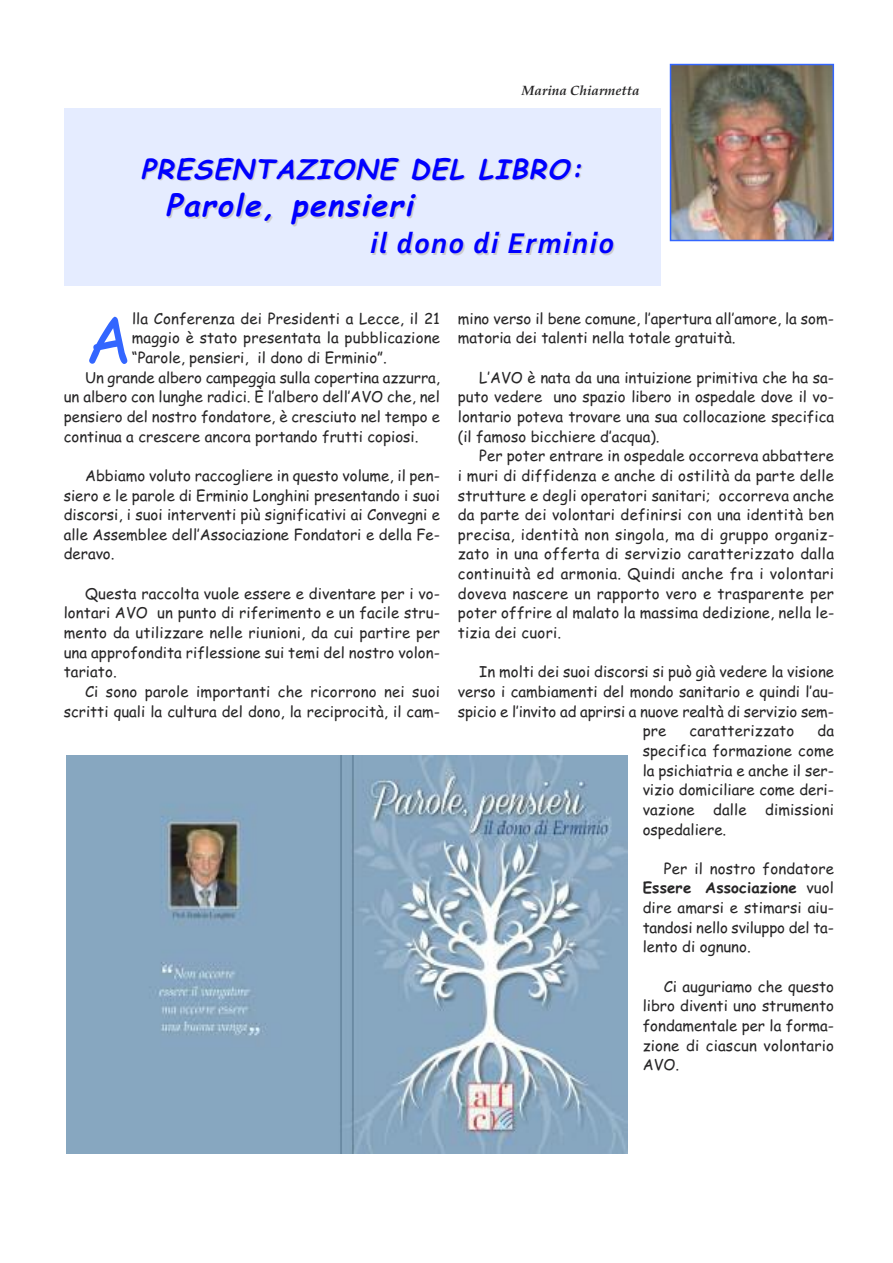
<style>
.page{position:relative;width:893px;height:1263px;background:#fff}
.page>*{position:absolute;margin:0;border:0;box-sizing:border-box;transform-origin:0 0}
.t1{font:64.05px "Comic Sans MS";color:#36f}
.t2{font:italic 700 30px "Comic Sans MS";color:#00f}
.t3{font:italic 700 30px "Corbel";letter-spacing:.05em;color:#00f}
.t4{font:italic 700 27px "Comic Sans MS";color:#00f}
.t5{font:15px/19.6px "Comic Sans MS";color:#272627;text-align:justify}
.t6{font:italic 700 13.5px "Book Antiqua";color:#272627}
.s1{font-weight:700}
</style>
<div class="page">
<div style="left:64px;top:109px;width:596px;height:177px;background:#e5ecff"></div>
<img style="left:673px;top:67px;width:158px;height:171px">
<div style="left:670px;top:64px;width:164px;height:177px;border:2px solid #36f"></div>
<img style="left:67px;top:756px;width:561px;height:398px">
<p class="t6" style="left:522px;top:83px;width:119px">Marina Chiarmetta</p>
<h3 class="t4" style="left:141px;top:154px;width:451px">PRESENTAZIONE DEL LIBRO:</h3>
<h2 class="t2" style="left:165px;top:188px;width:258px">Parole, pensieri</h2>
<h2 class="t3" style="left:370px;top:225px;width:245px">il dono di Erminio</h2>
<h1 class="t1" style="left:85px;top:303px;width:48px">A</h1>
<p class="t5" style="left:132px;top:309px;width:309px">lla Conferenza dei Presidenti a Lecce, il 21</p>
<p class="t5" style="left:132px;top:328px;width:310px">maggio è stato presentata la pubblicazione</p>
<p class="t5" style="left:132px;top:348px;width:257px">“Parole, pensieri, il dono di Erminio”.</p>
<p class="t5" style="left:85px;top:368px;width:356px">Un grande albero campeggia sulla copertina azzurra,</p>
<p class="t5" style="left:64px;top:387px;width:378px">un albero con lunghe radici. È l’albero dell’AVO che, nel</p>
<p class="t5" style="left:64px;top:407px;width:378px">pensiero del nostro fondatore, è cresciuto nel tempo e</p>
<p class="t5" style="left:64px;top:427px;width:356px">continua a crescere ancora portando frutti copiosi.</p>
<p class="t5" style="left:64px;top:466px;width:378px;text-indent:21px">Abbiamo voluto raccogliere in questo volume, il pen&shy;siero e le parole di Erminio Longhini presentando i suoi discorsi, i suoi interventi più significativi ai Convegni e alle Assemblee dell’Associazione Fondatori e della Fe&shy;deravo.</p>
<p class="t5" style="left:64px;top:584px;width:378px;text-indent:21px">Questa raccolta vuole essere e diventare per i vo&shy;lontari AVO un punto di riferimento e un facile stru&shy;mento da utilizzare nelle riunioni, da cui partire per una approfondita riflessione sui temi del nostro volon&shy;tariato.</p>
<p class="t5" style="left:64px;top:682px;width:378px;text-align:right">Ci sono parole importanti che ricorrono nei suoi scritti quali la cultura del dono, la reciprocità, il cam-</p>
<p class="t5" style="left:458px;top:309px;width:378px">mino verso il bene comune, l’apertura all’amore, la som&shy;matoria dei talenti nella totale gratuità.</p>
<p class="t5" style="left:458px;top:368px;width:378px;text-indent:21px">L’AVO è nata da una intuizione primitiva che ha sa&shy;puto vedere uno spazio libero in ospedale dove il vo&shy;lontario poteva trovare una sua collocazione specifica (il famoso bicchiere d’acqua).</p>
<p class="t5" style="left:458px;top:446px;width:378px;text-indent:21px">Per poter entrare in ospedale occorreva abbattere i muri di diffidenza e anche di ostilità da parte delle strutture e degli operatori sanitari; occorreva anche da parte dei volontari definirsi con una identità ben precisa, identità non singola, ma di gruppo organiz&shy;zato in una offerta di servizio caratterizzato dalla continuità ed armonia. Quindi anche fra i volontari doveva nascere un rapporto vero e trasparente per poter offrire al malato la massima dedizione, nella le&shy;tizia dei cuori.</p>
<p class="t5" style="left:479px;top:662px;width:356px">In molti dei suoi discorsi si può già vedere la visione</p>
<p class="t5" style="left:458px;top:682px;width:378px">verso i cambiamenti del mondo sanitario e quindi l’au-</p>
<p class="t5" style="left:458px;top:702px;width:378px">spicio e l’invito ad aprirsi a nuove realtà di servizio sem-</p>
<p class="t5" style="left:643px;top:721px;width:25px">pre</p>
<p class="t5" style="left:690px;top:721px;width:106px">caratterizzato</p>
<p class="t5" style="left:643px;top:721px;width:193px;text-indent:175px">da specifica formazione come la psichiatria e anche il ser&shy;vizio domiciliare come deri&shy;vazione dalle dimissioni ospedaliere.</p>
<p class="t5" style="left:643px;top:859px;width:193px;text-indent:21px">Per il nostro fondatore <span class="s1">Essere Associazione</span> vuol dire amarsi e stimarsi aiu&shy;tandosi nello sviluppo del ta&shy;lento di ognuno.</p>
<p class="t5" style="left:643px;top:977px;width:193px;text-indent:21px">Ci auguriamo che questo libro diventi uno strumento fondamentale per la forma&shy;zione di ciascun volontario AVO.</p>
</div>
